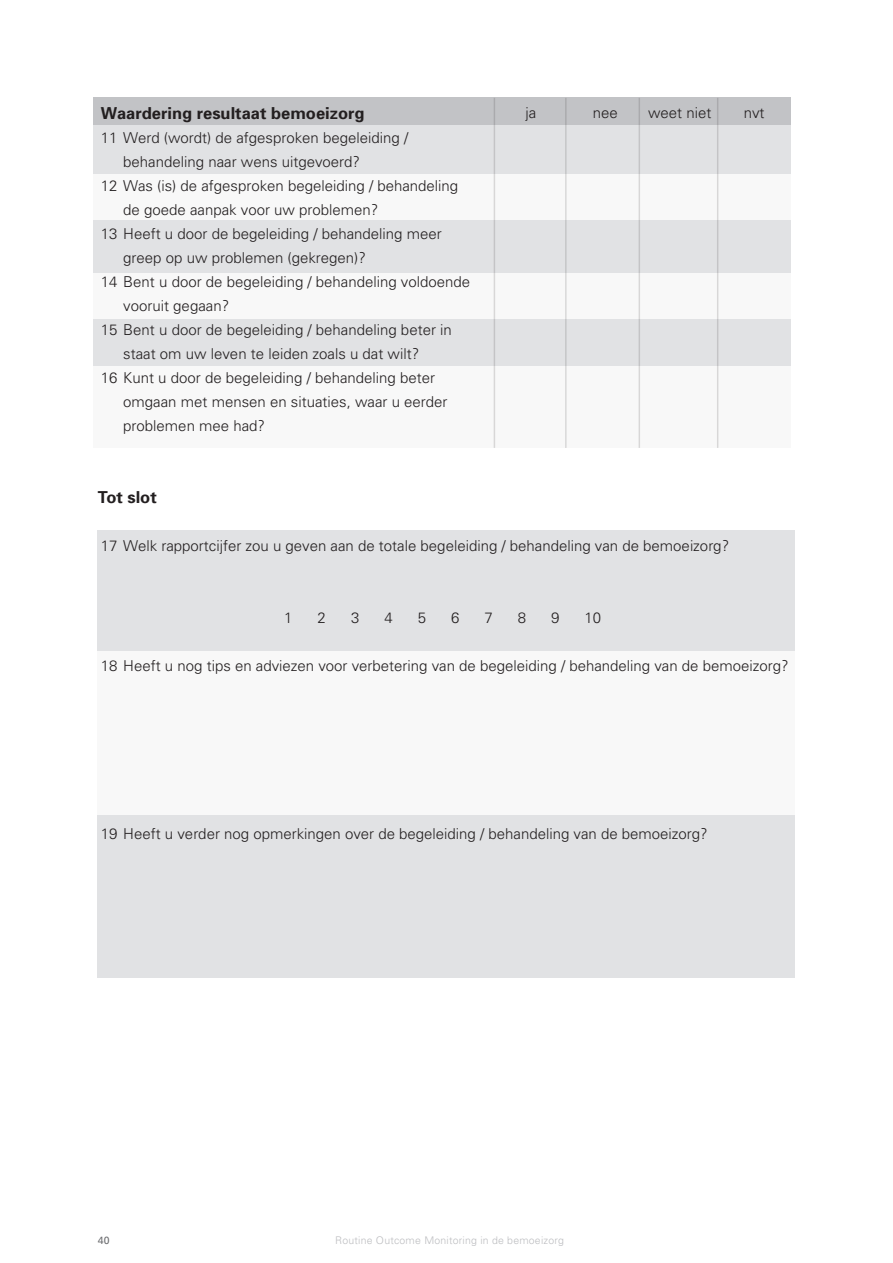
<style>
.page{position:relative;width:893px;height:1263px;background:#fff}
.page>*{position:absolute;margin:0;border:0;box-sizing:border-box;transform-origin:0 0}
.t1{font:700 16.5px "Univers";color:#231f20}
.t2{font:300 15px "Univers";color:#231f20}
.t3{font:300 10.5px "Univers";letter-spacing:.02em;color:#bcbdc0}
.t4{font:10.5px "Univers";color:#6c6d70}
</style>
<div class="page">
<div style="left:94px;top:106px;width:697px;height:342px;background:#e1e2e4"></div>
<div style="left:77px;top:174px;width:739px;height:46px;background:#f8f8f8"></div>
<div style="left:94px;top:98px;width:697px;height:27px;background:#c2c3c6"></div>
<div style="left:85px;top:273px;width:740px;height:46px;background:#f8f8f8"></div>
<div style="left:77px;top:366px;width:739px;height:82px;background:#f8f8f8"></div>
<hr style="left:494px;top:98px;width:1px;height:350px;background:#231f20">
<hr style="left:565px;top:98px;width:2px;height:350px;background:#231f20">
<hr style="left:639px;top:98px;width:1px;height:350px;background:#231f20">
<hr style="left:717px;top:98px;width:1px;height:350px;background:#231f20">
<div style="left:98px;top:530px;width:697px;height:448px;background:#e1e2e4"></div>
<div style="left:79px;top:652px;width:740px;height:163px;background:#f8f8f8"></div>
<p class="t1" style="left:101px;top:104px;width:265px">Waardering resultaat bemoeizorg</p>
<p class="t2" style="left:525px;top:104px;width:12px">ja</p>
<p class="t2" style="left:593px;top:104px;width:27px">nee</p>
<p class="t2" style="left:648px;top:104px;width:65px">weet niet</p>
<p class="t2" style="left:744px;top:104px;width:22px">nvt</p>
<p class="t2" style="left:101px;top:129px;width:309px">11 Werd (wordt) de afgesproken begeleiding /</p>
<p class="t2" style="left:123px;top:153px;width:238px">behandeling naar wens uitgevoerd?</p>
<p class="t2" style="left:101px;top:177px;width:359px">12 Was (is) de afgesproken begeleiding / behandeling</p>
<p class="t2" style="left:123px;top:201px;width:257px">de goede aanpak voor uw problemen?</p>
<p class="t2" style="left:101px;top:225px;width:342px">13 Heeft u door de begeleiding / behandeling meer</p>
<p class="t2" style="left:123px;top:249px;width:244px">greep op uw problemen (gekregen)?</p>
<p class="t2" style="left:101px;top:273px;width:371px">14 Bent u door de begeleiding / behandeling voldoende</p>
<p class="t2" style="left:123px;top:297px;width:107px">vooruit gegaan?</p>
<p class="t2" style="left:101px;top:321px;width:353px">15 Bent u door de begeleiding / behandeling beter in</p>
<p class="t2" style="left:123px;top:345px;width:297px">staat om uw leven te leiden zoals u dat wilt?</p>
<p class="t2" style="left:101px;top:369px;width:336px">16 Kunt u door de begeleiding / behandeling beter</p>
<p class="t2" style="left:123px;top:393px;width:326px">omgaan met mensen en situaties, waar u eerder</p>
<p class="t2" style="left:123px;top:417px;width:143px">problemen mee had?</p>
<p class="t1" style="left:98px;top:487px;width:60px">Tot slot</p>
<p class="t2" style="left:101px;top:537px;width:630px">17 Welk rapportcijfer zou u geven aan de totale begeleiding / behandeling van de bemoeizorg?</p>
<p class="t2" style="left:284px;top:609px;width:10px">1</p>
<p class="t2" style="left:318px;top:609px;width:10px">2</p>
<p class="t2" style="left:351px;top:609px;width:10px">3</p>
<p class="t2" style="left:384px;top:609px;width:10px">4</p>
<p class="t2" style="left:418px;top:609px;width:10px">5</p>
<p class="t2" style="left:451px;top:609px;width:10px">6</p>
<p class="t2" style="left:484px;top:609px;width:10px">7</p>
<p class="t2" style="left:518px;top:609px;width:10px">8</p>
<p class="t2" style="left:551px;top:609px;width:10px">9</p>
<p class="t2" style="left:585px;top:609px;width:18px">10</p>
<p class="t2" style="left:101px;top:657px;width:689px">18 Heeft u nog tips en adviezen voor verbetering van de begeleiding / behandeling van de bemoeizorg?</p>
<p class="t2" style="left:101px;top:825px;width:608px">19 Heeft u verder nog opmerkingen over de begeleiding / behandeling van de bemoeizorg?</p>
<p class="t4" style="left:98px;top:1234px;width:13px">40</p>
<p class="t3" style="left:335px;top:1234px;width:230px">Routine Outcome Monitoring in de bemoeizorg</p>
</div>
